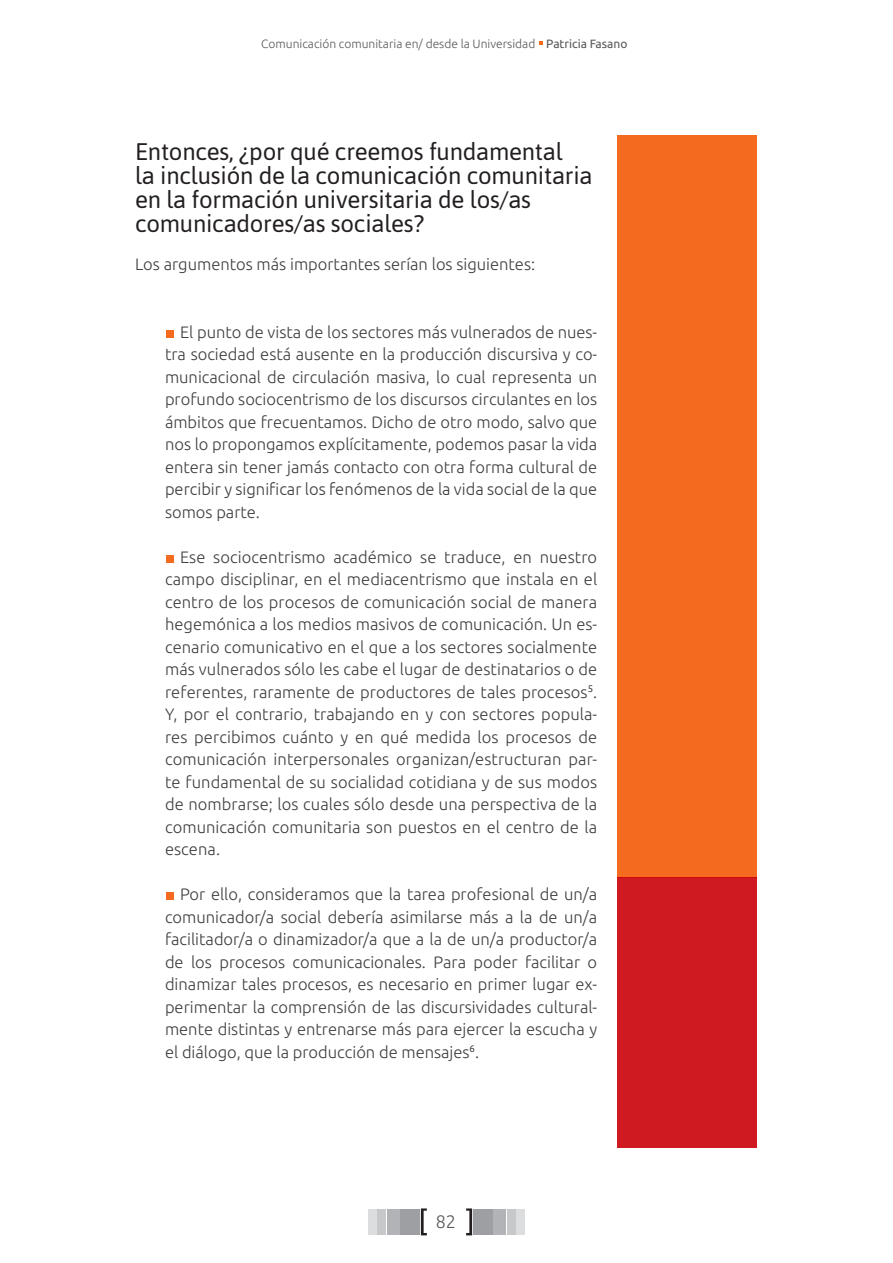
<style>
.page{position:relative;width:893px;height:1263px;background:#fff}
.page>*{position:absolute;margin:0;border:0;box-sizing:border-box;transform-origin:0 0}
.titulo1{font:24px/24px "Asap";letter-spacing:-.01em;color:#231f20}
.t1{font:18px "Ubuntu Light 2";color:#57585a}
.punteo{font:16.5px/22.5px "Ubuntu Light 2";color:#3e3e3f;text-align:justify}
.txt_principal{font:16.5px "Ubuntu Light 2";color:#3e3e3f}
.t2{font:12px "Ubuntu Light 2";color:#57585a}
.s1{font-family:"Ubuntu"}
.s2{font-family:"Ubuntu";font-weight:300}
</style>
<div class="page">
<div style="left:369px;top:1209px;width:8px;height:25px;background:#dcdddf"></div>
<div style="left:516px;top:1209px;width:8px;height:25px;background:#dcdddf"></div>
<div style="left:378px;top:1209px;width:8px;height:25px;background:#c7c8ca"></div>
<div style="left:507px;top:1209px;width:8px;height:25px;background:#c7c8ca"></div>
<div style="left:387px;top:1209px;width:13px;height:25px;background:#b2b3b7"></div>
<div style="left:493px;top:1209px;width:13px;height:25px;background:#b2b3b7"></div>
<div style="left:400px;top:1209px;width:20px;height:25px;background:#9d9fa2"></div>
<div style="left:473px;top:1209px;width:20px;height:25px;background:#9d9fa2"></div>
<svg style="left:421px;top:1208px;width:6px;height:27px"></svg>
<svg style="left:466px;top:1208px;width:6px;height:27px"></svg>
<div style="left:617px;top:135px;width:140px;height:742px;background:#f46b20"></div>
<div style="left:617px;top:878px;width:140px;height:269px;background:#d01a22"></div>
<div style="left:166px;top:892px;width:8px;height:8px;background:#f46b20"></div>
<div style="left:166px;top:555px;width:8px;height:8px;background:#f46b20"></div>
<div style="left:166px;top:330px;width:8px;height:8px;background:#f46b20"></div>
<p class="t2" style="left:261px;top:36px;width:368px">Comunicación comunitaria en/ desde la Universidad <span class="s1">Patricia Fasano</span></p>
<p class="titulo1" style="left:135px;top:138px;width:459px">Entonces, ¿por qué creemos fundamental<br>la inclusión de la comunicación comunitaria en la formación universitaria de los/as comunicadores/as sociales?</p>
<p class="txt_principal" style="left:135px;top:254px;width:402px">Los argumentos más importantes serían los siguientes:</p>
<p class="punteo" style="left:165px;top:320px;width:434px;text-indent:15px">El punto de vista de los sectores más vulnerados de nues&shy;tra sociedad está ausente en la producción discursiva y co&shy;municacional de circulación masiva, lo cual representa un profundo sociocentrismo de los discursos circulantes en los ámbitos que frecuentamos. Dicho de otro modo, salvo que nos lo propongamos explícitamente, podemos pasar la vida entera sin tener jamás contacto con otra forma cultural de <span class="s2">percibir y significar los fenómenos de la vida social de la que </span>somos parte.</p>
<p class="punteo" style="left:165px;top:545px;width:434px;text-indent:15px">Ese sociocentrismo académico se traduce, en nuestro campo disciplinar, en el mediacentrismo que instala en el centro de los procesos de comunicación social de manera hegemónica a los medios masivos de comunicación. Un es&shy;cenario comunicativo en el que a los sectores socialmente más vulnerados sólo les cabe el lugar de destinatarios o de referentes, raramente de productores de tales procesos<sup>5</sup>.<br>Y, por el contrario, trabajando en y con sectores popula&shy;res percibimos cuánto y en qué medida los procesos de comunicación interpersonales organizan/estructuran par&shy;te fundamental de su socialidad cotidiana y de sus modos de nombrarse; los cuales sólo desde una perspectiva de la comunicación comunitaria son puestos en el centro de la escena.</p>
<p class="punteo" style="left:165px;top:882px;width:434px;text-indent:15px">Por ello, consideramos que la tarea profesional de un/a comunicador/a social debería asimilarse más a la de un/a facilitador/a o dinamizador/a que a la de un/a productor/a de los procesos comunicacionales. Para poder facilitar o dinamizar tales procesos, es necesario en primer lugar ex&shy;perimentar la comprensión de las discursividades cultural&shy;mente distintas y entrenarse más para ejercer la escucha y el diálogo, que la producción de mensajes<sup>6</sup>.</p>
<p class="t1" style="left:436px;top:1211px;width:22px">82</p>
</div>
